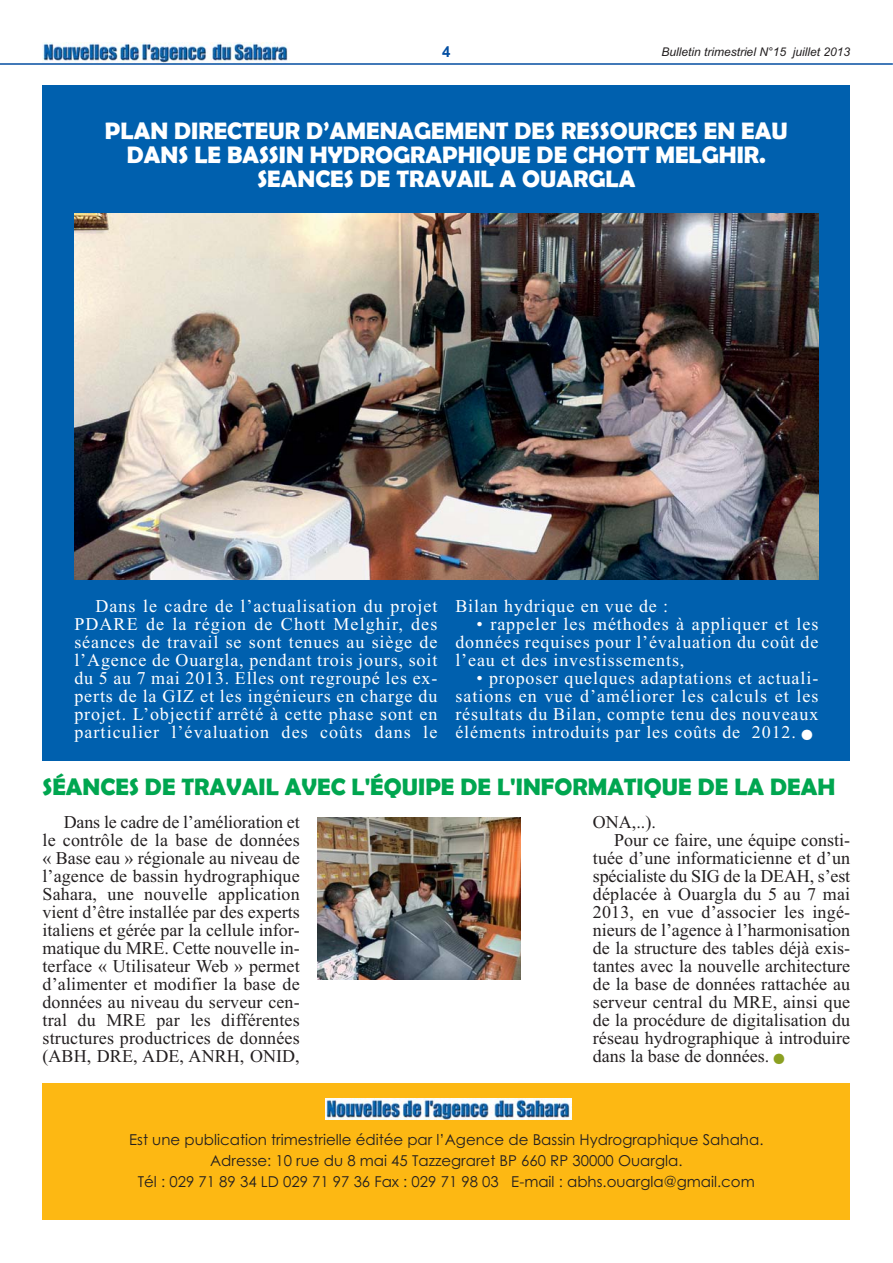
<style>
.page{position:relative;width:893px;height:1263px;background:#fff}
.page>*{position:absolute;margin:0;border:0;box-sizing:border-box;transform-origin:0 0}
.t1{font:700 24px/24px "Berlin Sans FB Demi";color:#fff;text-align:center}
.t2{font:700 24px "Berlin Sans FB Demi";color:#00a650}
.t3{font:18px/18px "Times New Roman";letter-spacing:.005em;color:#231f20;text-align:justify}
.t4{font:18px/18px "Times New Roman";letter-spacing:.05em;color:#fff;text-align:justify}
.t5{font:15px/21px "Century Gothic";color:#231f20;text-align:center}
.t6{font:700 15px "Arial";color:#034ea2}
.t7{font:italic 12px "Arial";color:#231f20}
</style>
<div class="page">
<div style="left:43px;top:85px;width:807px;height:675px;background:#0060ae"></div>
<img style="left:318px;top:818px;width:203px;height:162px">
<img style="left:74px;top:214px;width:744px;height:366px">
<div style="left:43px;top:1083px;width:807px;height:137px;background:#fdb813"></div>
<img style="left:325px;top:1099px;width:246px;height:20px">
<img style="left:43px;top:43px;width:245px;height:20px">
<hr style="left:0;top:63px;width:893px;height:2px;background:#034ea2">
<p class="t6" style="left:442px;top:43px;width:10px">4</p>
<p class="t7" style="left:661px;top:45px;width:190px">Bulletin trimestriel N°15 juillet 2013</p>
<h1 class="t1" style="left:105px;top:119px;width:684px">PLAN DIRECTEUR D’AMENAGEMENT DES RESSOURCES EN EAU<br>DANS LE BASSIN HYDROGRAPHIQUE DE CHOTT MELGHIR.<br>SEANCES DE TRAVAIL A OUARGLA</h1>
<p class="t4" style="left:74px;top:599px;width:364px;text-indent:21px">Dans le cadre de l’actualisation du projet PDARE de la région de Chott Melghir, des séances de travail se sont tenues au siège de l’Agence de Ouargla, pendant trois jours, soit du 5 au 7 mai 2013. Elles ont regroupé les ex&shy;perts de la GIZ et les ingénieurs en charge du projet. L’objectif arrêté à cette phase sont en particulier l’évaluation des coûts dans le</p>
<p class="t4" style="left:455px;top:599px;width:214px">Bilan hydrique en vue de :</p>
<p class="t4" style="left:455px;top:617px;width:364px;text-indent:21px">• rappeler les méthodes à appliquer et les données requises pour l’évaluation du coût de l’eau et des investissements,</p>
<p class="t4" style="left:455px;top:671px;width:364px;text-indent:21px">• proposer quelques adaptations et actuali&shy;sations en vue d’améliorer les calculs et les résultats du Bilan, compte tenu des nouveaux éléments introduits par les coûts de 2012.</p>
<h1 class="t2" style="left:43px;top:772px;width:794px">SÉANCES DE TRAVAIL AVEC L'ÉQUIPE DE L'INFORMATIQUE DE LA DEAH</h1>
<p class="t3" style="left:42px;top:815px;width:259px;text-indent:21px">Dans le cadre de l’amélioration et le contrôle de la base de données « Base eau » régionale au niveau de l’agence de bassin hydrographique Sahara, une nouvelle application vient d’être installée par des experts italiens et gérée par la cellule infor&shy;matique du MRE. Cette nouvelle in&shy;terface « Utilisateur Web » permet d’alimenter et modifier la base de données au niveau du serveur cen&shy;tral du MRE par les différentes structures productrices de données (ABH, DRE, ADE, ANRH, ONID,</p>
<p class="t3" style="left:593px;top:815px;width:64px">ONA,..).</p>
<p class="t3" style="left:614px;top:833px;width:237px">Pour ce faire, une équipe consti-</p>
<p class="t3" style="left:593px;top:851px;width:259px">tuée d’une informaticienne et d’un</p>
<p class="t3" style="left:593px;top:869px;width:259px">spécialiste du SIG de la DEAH, s’est</p>
<p class="t3" style="left:593px;top:887px;width:259px">déplacée à Ouargla du 5 au 7 mai</p>
<p class="t3" style="left:593px;top:905px;width:259px">2013, en vue d’associer les ingé-</p>
<p class="t3" style="left:593px;top:923px;width:259px">nieurs de l’agence à l’harmonisation</p>
<p class="t3" style="left:593px;top:941px;width:259px">de la structure des tables déjà exis-</p>
<p class="t3" style="left:593px;top:959px;width:259px">tantes avec la nouvelle architecture</p>
<p class="t3" style="left:593px;top:977px;width:259px">de la base de données rattachée au</p>
<p class="t3" style="left:593px;top:995px;width:259px">serveur central du MRE, ainsi que</p>
<p class="t3" style="left:593px;top:1012px;width:259px">de la procédure de digitalisation du</p>
<p class="t3" style="left:593px;top:1030px;width:259px">réseau hydrographique à introduire</p>
<p class="t3" style="left:593px;top:1048px;width:178px">dans la base de données.</p>
<p class="t5" style="left:129px;top:1130px;width:636px">Est une publication trimestrielle éditée par l’Agence de Bassin Hydrographique Sahaha.<br>Adresse: 10 rue du 8 mai 45 Tazzegraret BP 660 RP 30000 Ouargla.<br>Tél : 029 71 89 34 LD 029 71 97 36 Fax : 029 71 98 03 E-mail : abhs.ouargla@gmail.com</p>
</div>
